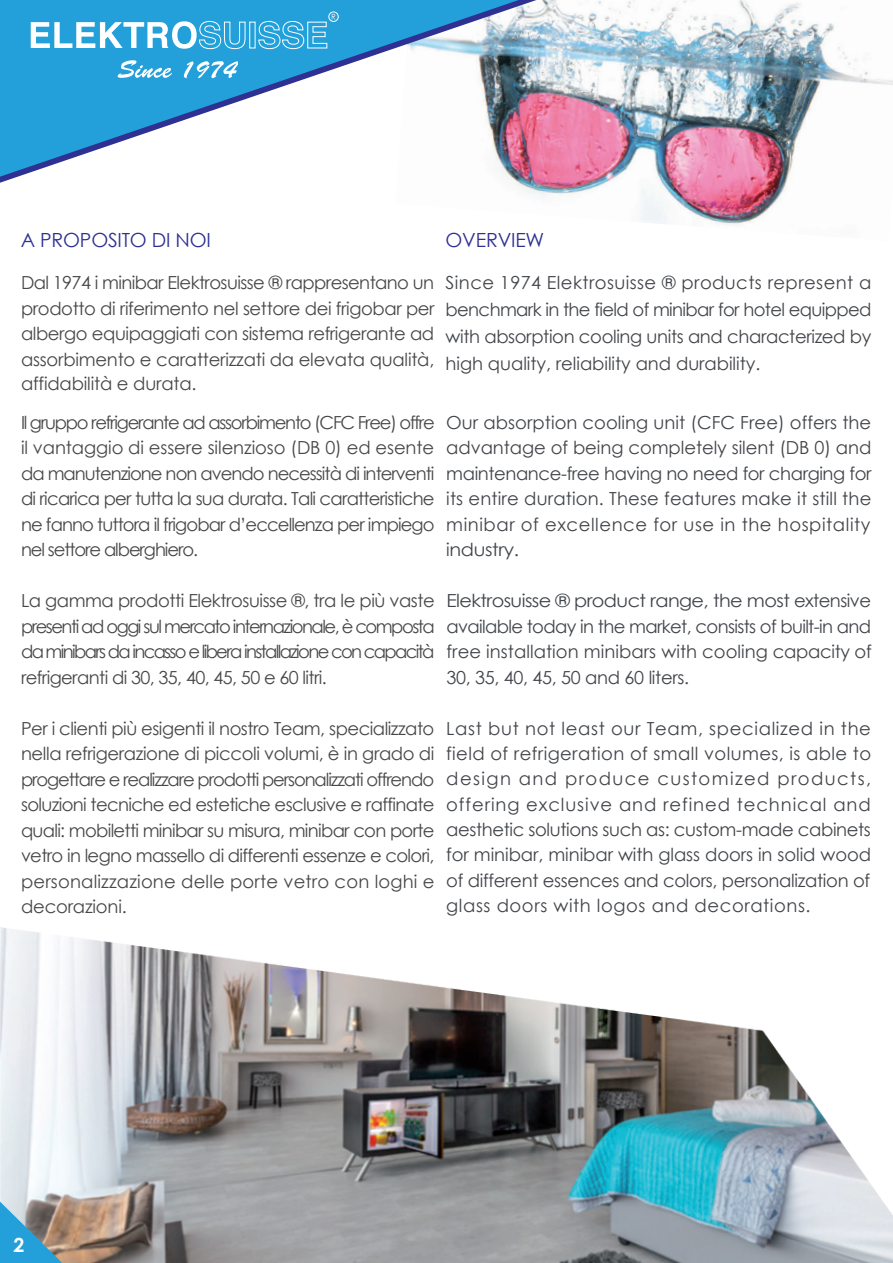
<style>
.page{position:relative;width:893px;height:1263px;background:#fff}
.page>*{position:absolute;margin:0;border:0;box-sizing:border-box;transform-origin:0 0}
.t1{font:19.5px "Century Gothic";letter-spacing:-.01em;color:#2e3092}
.t2{font:700 19.5px "Century Gothic";color:#fff}
.t3{font:18px/25.5px "Century Gothic";letter-spacing:-.025em;color:#464748;text-align:justify}
.t4{font:18px/25.3px "Century Gothic";letter-spacing:-.005em;color:#414449;text-align:justify}
.t5{font:18px/25.5px "Century Gothic";letter-spacing:-.005em;color:#414449;text-align:justify;scale:1.07 1}
</style>
<div class="page">
<img style="left:0;top:927px;width:893px;height:336px">
<img style="left:515px;top:0;width:378px;height:226px">
<img style="left:0;top:0;width:536px;height:183px">
<svg style="left:0;top:0;width:519px;height:177px"></svg>
<svg style="left:31px;top:21px;width:215px;height:29px"></svg>
<div style="left:249px;top:22px;width:7px;height:26px;background:#21a1db;border:1px solid #fff"></div>
<div style="left:328px;top:12px;width:11px;height:10px;border:1px solid #fff;border-radius:50%"></div>
<svg style="left:258px;top:14px;width:77px;height:36px;background:#45aedf"></svg>
<svg style="left:118px;top:60px;width:54px;height:18px"></svg>
<svg style="left:184px;top:61px;width:54px;height:17px"></svg>
<svg style="left:0;top:1201px;width:62px;height:62px;background:#6097af"></svg>
<p class="t1" style="left:21px;top:226px;width:192px">A PROPOSITO DI NOI</p>
<p class="t1" style="left:446px;top:226px;width:100px">OVERVIEW</p>
<p class="t4" style="left:446px;top:269px;width:427px;line-height:27px">Since 1974 Elektrosuisse ® products represent a benchmark in the field of minibar for hotel equipped with absorption cooling units and characterized by high quality, reliability and durability.</p>
<p class="t3" style="left:21px;top:270px;width:415px">Dal 1974 i minibar Elektrosuisse ® rappresentano un prodotto di riferimento nel settore dei frigobar per albergo equipaggiati con sistema refrigerante ad assorbimento e caratterizzati da elevata qualità, affidabilità e durata.</p>
<p class="t3" style="left:21px;top:409px;width:415px">Il gruppo refrigerante ad assorbimento (CFC Free) offre il vantaggio di essere silenzioso (DB 0) ed esente da manutenzione non avendo necessità di interventi di ricarica per tutta la sua durata. Tali caratteristiche ne fanno tuttora il frigobar d’eccellenza per impiego nel settore alberghiero.</p>
<p class="t3" style="left:21px;top:588px;width:415px">La gamma prodotti Elektrosuisse ®, tra le più vaste presenti ad oggi sul mercato internazionale, è composta da minibars da incasso e libera installazione con capacità refrigeranti di 30, 35, 40, 45, 50 e 60 litri.</p>
<p class="t3" style="left:21px;top:715px;width:415px">Per i clienti più esigenti il nostro Team, specializzato nella refrigerazione di piccoli volumi, è in grado di progettare e realizzare prodotti personalizzati offrendo soluzioni tecniche ed estetiche esclusive e raffinate quali: mobiletti minibar su misura, minibar con porte vetro in legno massello di differenti essenze e colori, personalizzazione delle porte vetro con loghi e decorazioni.</p>
<p class="t4" style="left:446px;top:409px;width:427px">Our absorption cooling unit (CFC Free) offers the advantage of being completely silent (DB 0) and maintenance-free having no need for charging for its entire duration. These features make it still the minibar of excellence for use in the hospitality industry.</p>
<p class="t5" style="left:446px;top:588px;width:399px">Elektrosuisse ® product range, the most extensive available today in the market, consists of built-in and free installation minibars with cooling capacity of 30, 35, 40, 45, 50 and 60 liters.</p>
<p class="t4" style="left:446px;top:715px;width:426px">Last but not least our Team, specialized in the field of refrigeration of small volumes, is able to design and produce customized products, offering exclusive and refined technical and aesthetic solutions such as: custom-made cabinets for minibar, minibar with glass doors in solid wood of different essences and colors, personalization of glass doors with logos and decorations.</p>
<p class="t2" style="left:14px;top:1230px;width:12px">2</p>
</div>
